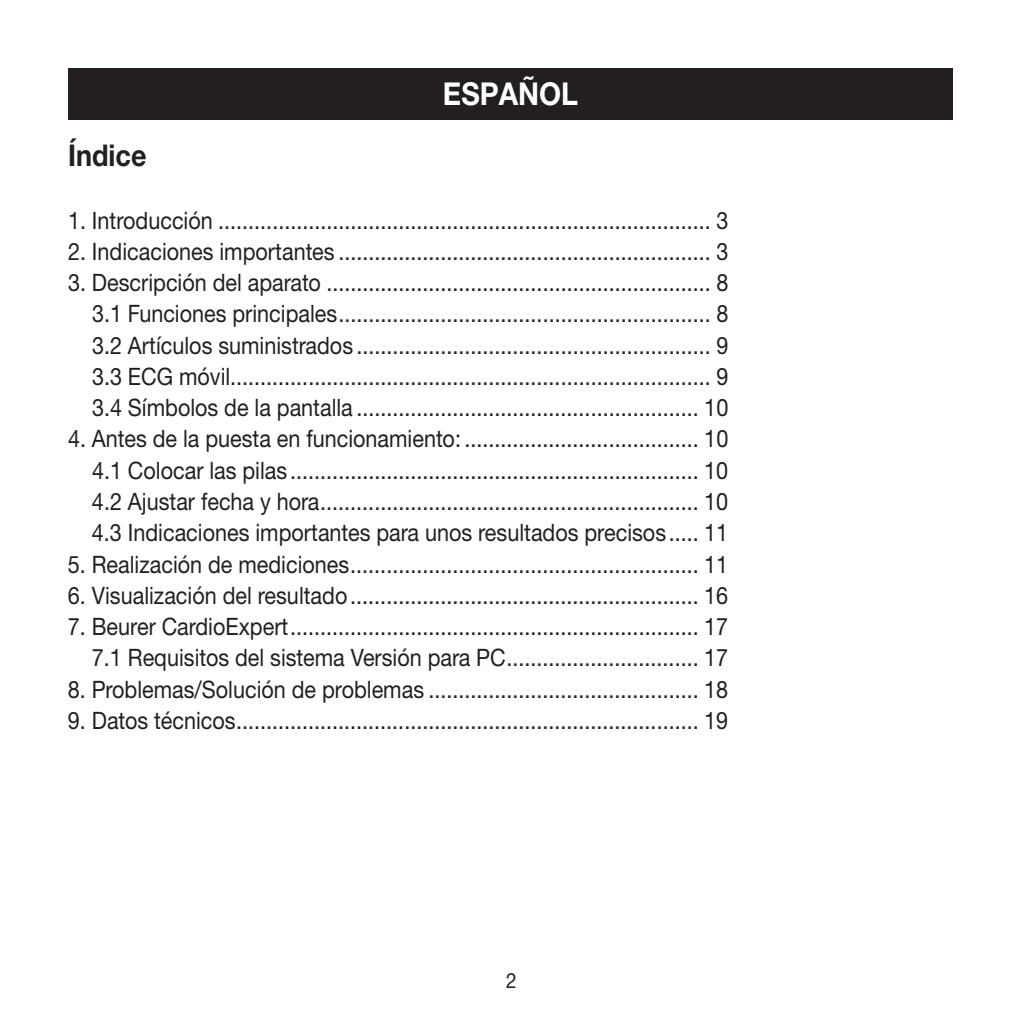
<style>
.page{position:relative;width:1021px;height:1021px;background:#fff}
.page>*{position:absolute;margin:0;border:0;box-sizing:border-box;transform-origin:0 0}
.t1{font:700 31.5px "Helvetica Neue LT Pro";color:#fff;scale:.9 1}
.t2{font:700 30px "Helvetica Neue LT Pro";color:#231f20;scale:.9 1}
.t3{font:24px/31.2px "Helvetica Neue LTW1 G";color:#231f20;text-align:justify;scale:.9 1}
.t4{font:21px "Helvetica Neue LT Pro";color:#231f20;scale:.9 1}
</style>
<div class="page">
<div style="left:68px;top:68px;width:884px;height:51px;background:#231f20"></div>
<p class="t2" style="left:68px;top:137px;width:89px">Índice</p>
<h1 class="t1" style="left:443px;top:74px;width:151px">ESPAÑOL</h1>
<p class="t3" style="left:68px;top:204px;width:735px">1. Introducción .................................................................................. 3</p>
<p class="t3" style="left:68px;top:235px;width:735px">2. Indicaciones importantes .............................................................. 3</p>
<p class="t3" style="left:92px;top:267px;width:708px;text-indent:-24px">3. Descripción del aparato ................................................................ 8<br>3.1 Funciones principales.............................................................. 8<br>3.2 Artículos suministrados ........................................................... 9<br>3.3 ECG móvil................................................................................ 9<br>3.4 Símbolos de la pantalla ......................................................... 10</p>
<p class="t3" style="left:92px;top:423px;width:708px;text-indent:-24px">4. Antes de la puesta en funcionamiento: ....................................... 10<br>4.1 Colocar las pilas .................................................................... 10<br>4.2 Ajustar fecha y hora............................................................... 10<br>4.3 Indicaciones importantes para unos resultados precisos..... 11</p>
<p class="t3" style="left:68px;top:548px;width:735px">5. Realización de mediciones.......................................................... 11</p>
<p class="t3" style="left:68px;top:579px;width:735px">6. Visualización del resultado.......................................................... 16</p>
<p class="t3" style="left:68px;top:610px;width:735px;text-align:right">7. Beurer CardioExpert.................................................................... 17<br>7.1 Requisitos del sistema Versión para PC................................ 17</p>
<p class="t3" style="left:68px;top:673px;width:735px">8. Problemas/Solución de problemas ............................................. 18</p>
<p class="t3" style="left:68px;top:704px;width:735px">9. Datos técnicos............................................................................. 19</p>
<p class="t4" style="left:506px;top:968px;width:13px">2</p>
</div>
